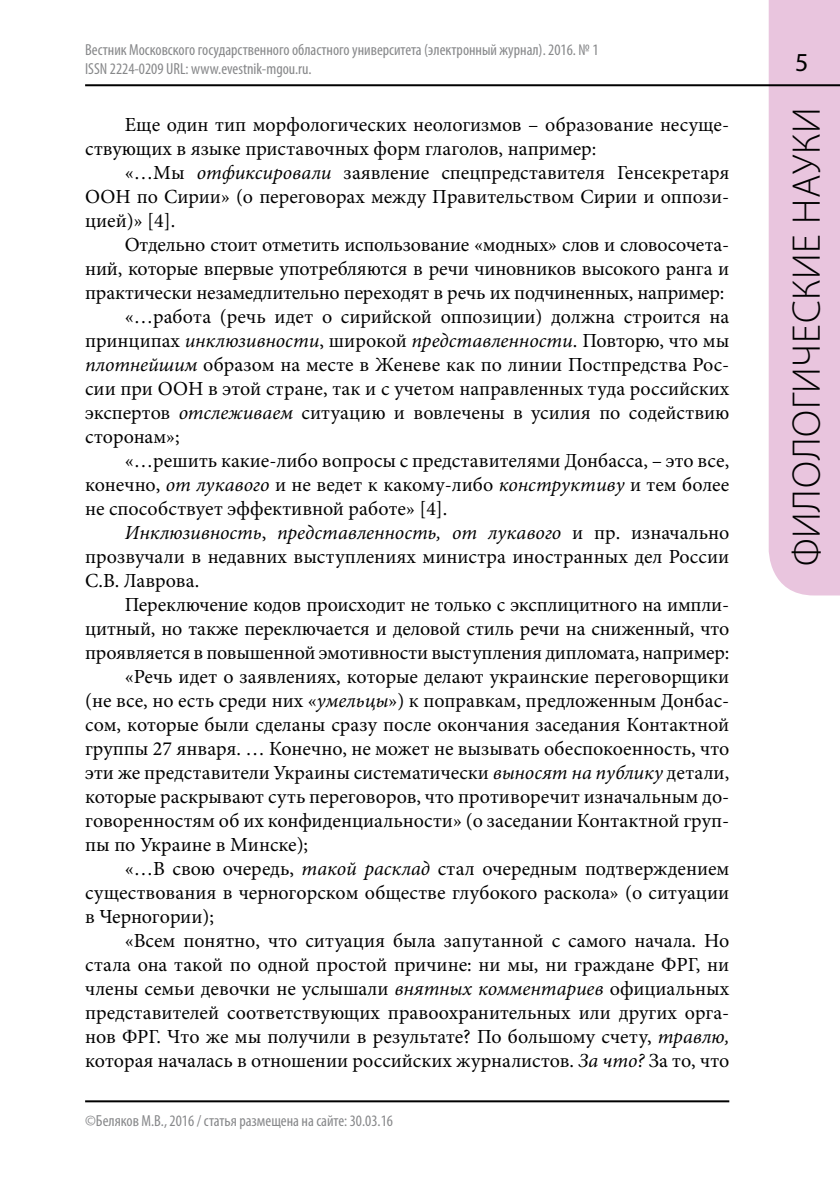
<style>
.page{position:relative;width:840px;height:1191px;background:#fff}
.page>*{position:absolute;margin:0;border:0;box-sizing:border-box;transform-origin:0 0}
.t1{font:300 40px "Myriad Pro";letter-spacing:.02em;color:#000}
.t2{font:26px "Myriad Pro";color:#000}
.t3{font:20px/24px "Minion Pro";color:#000}
.t4{font:italic 20px "Minion Pro";color:#000}
.t5{font:condensed 16px/19.2px "Myriad Pro";color:#87888a}
.s1{font-style:italic}
.s2{font-style:normal}
</style>
<div class="page">
<div style="left:768px;top:0;width:71px;height:595px;background:#e9c5de"></div>
<hr style="left:85px;top:84px;width:754px;height:2px;background:#000">
<hr style="left:85px;top:1100px;width:644px;height:2px;background:#000">
<p class="t5" style="left:85px;top:39px;width:514px">Вестник Московского государственного областного университета (электронный журнал). 2016. № 1<br>ISSN 2224-0209 URL: www.evestnik-mgou.ru.</p>
<p class="t3" style="left:85px;top:112px;width:645px;text-indent:40px">Еще один тип морфологических неологизмов – образование несуще&shy;ствующих в языке приставочных форм глаголов, например:</p>
<p class="t3" style="left:85px;top:160px;width:645px;text-align:justify;text-indent:40px">«…Мы <span class="s1">отфиксировали</span> заявление спецпредставителя Генсекретаря ООН по Сирии» (о переговорах между Правительством Сирии и оппози&shy;цией)» [4].</p>
<p class="t3" style="left:125px;top:232px;width:605px">Отдельно стоит отметить использование «модных» слов и словосочета-</p>
<p class="t3" style="left:85px;top:256px;width:645px">ний, которые впервые употребляются в речи чиновников высокого ранга и</p>
<p class="t3" style="left:85px;top:280px;width:640px">практически незамедлительно переходят в речь их подчиненных, например:</p>
<p class="t3" style="left:125px;top:304px;width:605px">«…работа (речь идет о сирийской оппозиции) должна строится на</p>
<p class="t3" style="left:85px;top:328px;width:645px">принципах <span class="s1">инклюзивности</span>, широкой <span class="s1">представленности</span>. Повторю, что мы</p>
<p class="t3" style="left:85px;top:352px;width:645px"><span class="s1">плотнейшим</span> образом на месте в Женеве как по линии Постпредства Рос-</p>
<p class="t3" style="left:85px;top:376px;width:645px">сии при ООН в этой стране, так и с учетом направленных туда российских</p>
<p class="t3" style="left:85px;top:400px;width:645px">экспертов <span class="s1">отслеживаем</span> ситуацию и вовлечены в усилия по содействию</p>
<p class="t3" style="left:85px;top:424px;width:96px">сторонам»;</p>
<p class="t3" style="left:125px;top:448px;width:605px">«…решить какие-либо вопросы с представителями Донбасса, – это все,</p>
<p class="t3" style="left:85px;top:472px;width:645px">конечно, <span class="s1">от лукавого</span> и не ведет к какому-либо <span class="s1">конструктиву</span> и тем более</p>
<p class="t3" style="left:85px;top:496px;width:363px">не способствует эффективной работе» [4].</p>
<p class="t4" style="left:125px;top:519px;width:605px">Инклюзивность<span class="s2">,</span> представленность, от лукавого <span class="s2">и пр. изначально</span></p>
<p class="t3" style="left:85px;top:544px;width:645px">прозвучали в недавних выступлениях министра иностранных дел России</p>
<p class="t3" style="left:85px;top:568px;width:115px">С.В. Лаврова.</p>
<p class="t3" style="left:125px;top:592px;width:605px">Переключение кодов происходит не только с эксплицитного на импли-</p>
<p class="t3" style="left:85px;top:616px;width:645px">цитный, но также переключается и деловой стиль речи на сниженный, что</p>
<p class="t3" style="left:85px;top:640px;width:645px">проявляется в повышенной эмотивности выступления дипломата, например:</p>
<p class="t3" style="left:125px;top:664px;width:605px">«Речь идет о заявлениях, которые делают украинские переговорщики</p>
<p class="t3" style="left:85px;top:688px;width:645px">(не все, но есть среди них «<span class="s1">умельцы</span>») к поправкам, предложенным Донбас-</p>
<p class="t3" style="left:85px;top:712px;width:645px">сом, которые были сделаны сразу после окончания заседания Контактной</p>
<p class="t3" style="left:85px;top:736px;width:645px">группы 27 января. … Конечно, не может не вызывать обеспокоенность, что</p>
<p class="t3" style="left:85px;top:760px;width:645px">эти же представители Украины систематически <span class="s1">выносят на публику</span> детали,</p>
<p class="t3" style="left:85px;top:784px;width:645px">которые раскрывают суть переговоров, что противоречит изначальным до-</p>
<p class="t3" style="left:85px;top:808px;width:645px">говоренностям об их конфиденциальности» (о заседании Контактной груп-</p>
<p class="t3" style="left:85px;top:832px;width:224px">пы по Украине в Минске);</p>
<p class="t3" style="left:125px;top:856px;width:605px">«…В свою очередь, <span class="s1">такой расклад</span> стал очередным подтверждением</p>
<p class="t3" style="left:85px;top:880px;width:645px">существования в черногорском обществе глубокого раскола» (о ситуации</p>
<p class="t3" style="left:85px;top:904px;width:130px">в Черногории);</p>
<p class="t3" style="left:125px;top:928px;width:605px">«Всем понятно, что ситуация была запутанной с самого начала. Но</p>
<p class="t3" style="left:85px;top:952px;width:645px">стала она такой по одной простой причине: ни мы, ни граждане ФРГ, ни</p>
<p class="t3" style="left:85px;top:976px;width:645px">члены семьи девочки не услышали <span class="s1">внятных комментариев</span> официальных</p>
<p class="t3" style="left:85px;top:1000px;width:645px">представителей соответствующих правоохранительных или других орга-</p>
<p class="t3" style="left:85px;top:1024px;width:645px">нов ФРГ. Что же мы получили в результате? По большому счету, <span class="s1">травлю,</span></p>
<p class="t3" style="left:85px;top:1048px;width:645px">которая началась в отношении российских журналистов. <span class="s1">За что?</span> За то, что</p>
<p class="t5" style="left:85px;top:1111px;width:309px">©Беляков М.В., 2016 / статья размещена на сайте: 30.03.16</p>
<h2 class="t2" style="left:794px;top:47px;width:15px">5</h2>
<h1 class="t1" style="left:782px;top:566px;width:461px;rotate:-90deg">филологические науки</h1>
</div>
